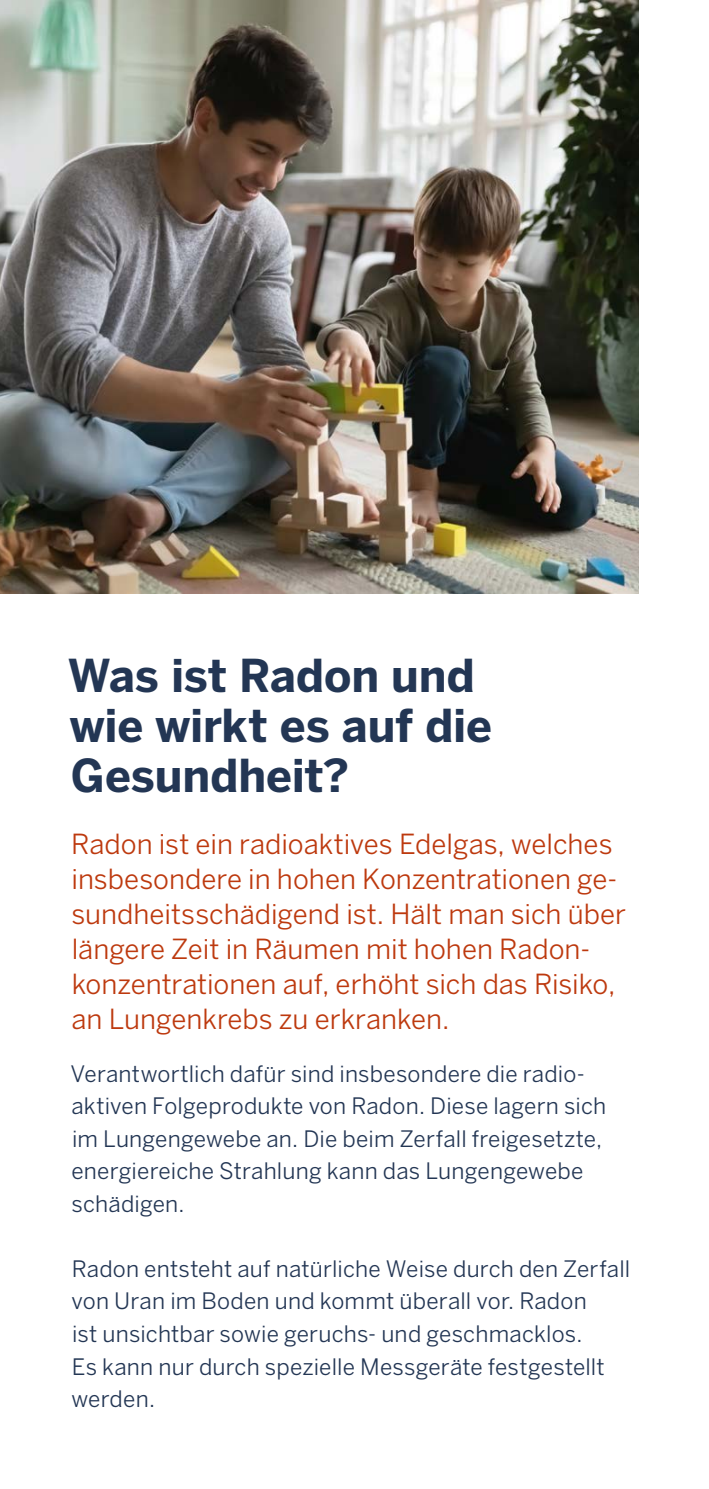
<style>
.page{position:relative;width:709px;height:1489px;background:#fff}
.page>*{position:absolute;margin:0;border:0;box-sizing:border-box;transform-origin:0 0}
.t1{font:700 45px/50px "Benton Sans";letter-spacing:-.005em;color:#233654}
.t2{font:27.5px/35px "Benton Sans";color:#bd390e}
.t3{font:22.5px/32.5px "Benton Sans";letter-spacing:.01em;color:#233654}
</style>
<div class="page">
<img style="left:0;top:0;width:638px;height:594px">
<h1 class="t1" style="left:68px;top:649px;width:426px">Was ist Radon und wie wirkt es auf die<br>Gesundheit?</h1>
<p class="t2" style="left:71px;top:826px;width:556px">Radon ist ein radioaktives Edelgas, welches insbesondere in hohen Konzentrationen ge&shy;sundheitsschädigend ist. Hält man sich über längere Zeit in Räumen mit hohen Radon&shy;konzentrationen auf, erhöht sich das Risiko, an Lungenkrebs zu erkranken.</p>
<p class="t3" style="left:71px;top:1057px;width:537px">Verantwortlich dafür sind insbesondere die radio&shy;aktiven Folgeprodukte von Radon. Diese lagern sich im Lungengewebe an. Die beim Zerfall freigesetzte, energiereiche Strahlung kann das Lungengewebe schädigen.</p>
<p class="t3" style="left:72px;top:1252px;width:560px">Radon entsteht auf natürliche Weise durch den Zerfall von Uran im Boden und kommt überall vor. Radon<br>ist unsichtbar sowie geruchs- und geschmacklos.<br>Es kann nur durch spezielle Messgeräte festgestellt werden.</p>
</div>
